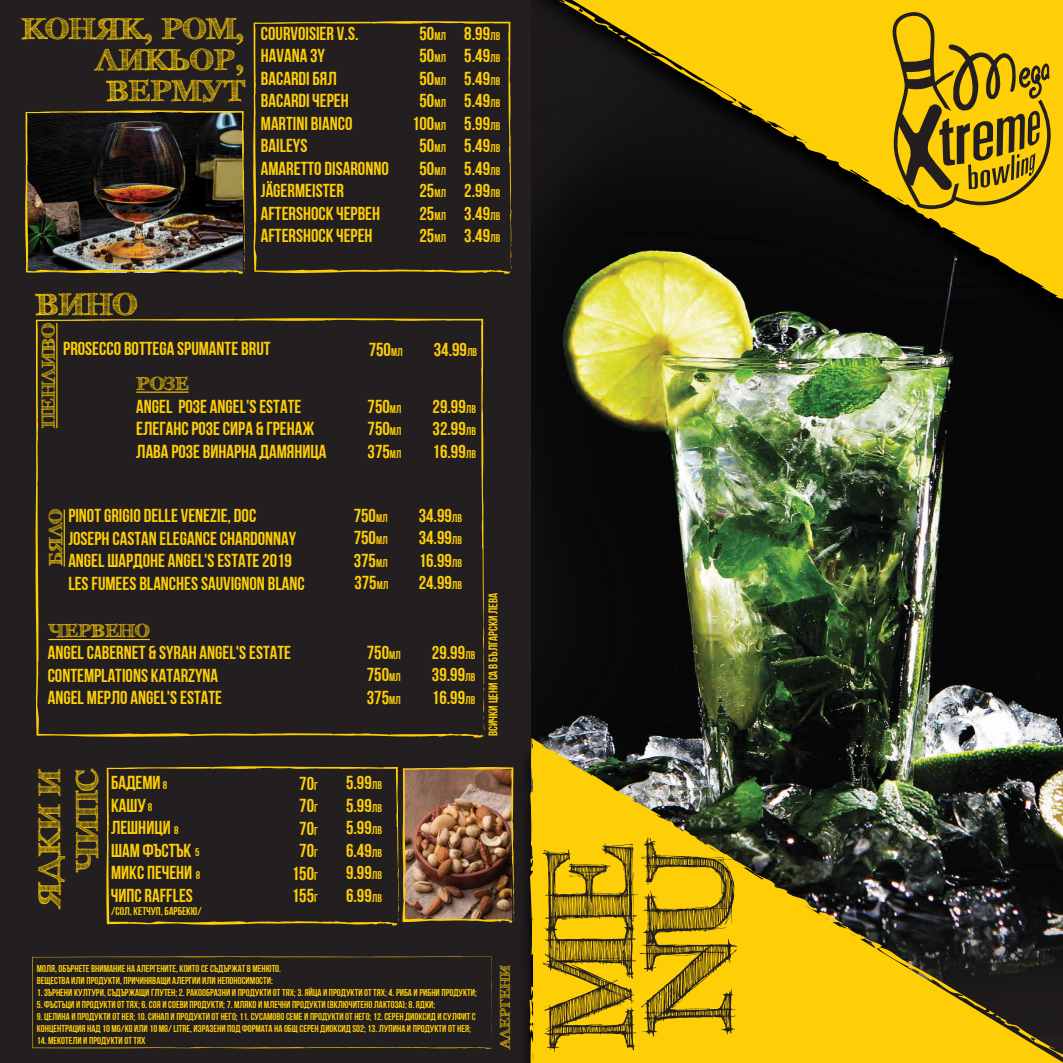
<style>
.page{position:relative;width:1063px;height:1063px;background:#231f20}
.page>*{position:absolute;margin:0;border:0;box-sizing:border-box;transform-origin:0 0}
.t1{font:700 121.38px/98.6px "HS Tusj Bg";color:#231f20}
.t2{font:700 31.25px "HS Tusj Bg";color:#fece07}
.t3{font:700 30px/31.2px "HS Tusj Bg";color:#fece07;text-align:right}
.t4{font:18.75px/22.5px "Bebas Neue Cyrillic";color:#fece07;text-align:justify}
.t5{font:700 18.75px "HS Tusj Bg";color:#fece07}
.t6{font:700 13.88px "HS Tusj Bg";color:#fece07}
.t7{font:12.5px "Bebas Neue Cyrillic";color:#fece07}
.t8{font:11.25px "Bebas Neue Cyrillic";color:#fece07}
.t9{font:10px/12px "Bebas Neue Cyrillic";color:#fece07}
.s1{font-size:11.25px}
</style>
<div class="page">
<img style="left:531px;top:344px;width:532px;height:389px">
<img style="left:531px;top:138px;width:532px;height:206px">
<svg style="left:572px;top:0;width:318px;height:298px;background:#615412"></svg>
<svg style="left:793px;top:136px;width:270px;height:175px;background:#4d3f07"></svg>
<svg style="left:537px;top:0;width:266px;height:138px"></svg>
<img style="left:526px;top:733px;width:537px;height:330px">
<img style="left:821px;top:740px;width:242px;height:44px">
<img style="left:531px;top:738px;width:290px;height:46px">
<img style="left:529px;top:784px;width:534px;height:279px">
<svg style="left:890px;top:0;width:173px;height:209px"></svg>
<svg style="left:253px;top:21px;width:259px;height:253px"></svg>
<svg style="left:35px;top:318px;width:450px;height:420px"></svg>
<hr style="left:56px;top:323px;width:1px;height:105px;background:#fece07">
<hr style="left:48px;top:639px;width:102px;height:1px;background:#fece07">
<hr style="left:64px;top:510px;width:1px;height:56px;background:#fece07">
<hr style="left:136px;top:392px;width:53px;height:1px;background:#fece07">
<img style="left:25px;top:110px;width:221px;height:164px">
<svg style="left:106px;top:766px;width:291px;height:160px"></svg>
<svg style="left:32px;top:956px;width:460px;height:93px"></svg>
<img style="left:397px;top:767px;width:118px;height:157px">
<h3 class="t3" style="left:22px;top:13px;width:225px">КОНЯК, РОМ,<br>ЛИКЬОР,<br>ВЕРМУТ</h3>
<p class="t4" style="left:261px;top:22px;width:129px;text-align:left">COURVOISIER V.S.<br>HAVANA 3Y<br>BACARDI БЯЛ<br>BACARDI ЧЕРЕН<br>MARTINI BIANCO<br>BAILEYS<br>AMARETTO DISARONNO<br>JÄGERMEISTER<br>AFTERSHOCK ЧЕРВЕН<br>AFTERSHOCK ЧЕРЕН</p>
<p class="t4" style="left:412px;top:22px;width:35px;text-align:center">50<span class="s1">МЛ<br></span>50<span class="s1">МЛ<br></span>50<span class="s1">МЛ<br></span>50<span class="s1">МЛ<br></span>100<span class="s1">МЛ<br></span>50<span class="s1">МЛ<br></span>50<span class="s1">МЛ<br></span>25<span class="s1">МЛ<br></span>25<span class="s1">МЛ<br></span>25<span class="s1">МЛ</span></p>
<p class="t4" style="left:464px;top:22px;width:37px">8.99<span class="s1">ЛВ </span>5.49<span class="s1">ЛВ </span>5.49<span class="s1">ЛВ </span>5.49<span class="s1">ЛВ </span>5.99<span class="s1">ЛВ </span>5.49<span class="s1">ЛВ </span>5.49<span class="s1">ЛВ </span>2.99<span class="s1">ЛВ </span>3.49<span class="s1">ЛВ </span>3.49<span class="s1">ЛВ</span></p>
<h2 class="t2" style="left:35px;top:286px;width:103px">ВИНО</h2>
<p class="t5" style="left:37px;top:428px;width:107px;rotate:-90deg">ПЕНЛИВО</p>
<p class="t4" style="left:63px;top:337px;width:209px">PROSECCO BOTTEGA SPUMANTE BRUT</p>
<p class="t4" style="left:369px;top:338px;width:35px">750<span class="s1">МЛ</span></p>
<p class="t4" style="left:434px;top:338px;width:45px">34.99<span class="s1">ЛВ</span></p>
<p class="t5" style="left:136px;top:372px;width:54px">РОЗЕ</p>
<p class="t4" style="left:136px;top:395px;width:192px;text-align:left">ANGEL РОЗЕ ANGEL'S ESTATE<br>ЕЛЕГАНС РОЗЕ СИРА &amp; ГРЕНАЖ<br>ЛАВА РОЗЕ ВИНАРНА ДАМЯНИЦА</p>
<p class="t4" style="left:368px;top:395px;width:35px">750<span class="s1">МЛ </span>750<span class="s1">МЛ </span>375<span class="s1">МЛ</span></p>
<p class="t4" style="left:433px;top:395px;width:45px">29.99<span class="s1">ЛВ </span>32.99<span class="s1">ЛВ </span>16.99<span class="s1">ЛВ</span></p>
<p class="t4" style="left:68px;top:504px;width:238px;text-align:left">PINOT GRIGIO DELLE VENEZIE, DOC<br>JOSEPH CASTAN ELEGANCE CHARDONNAY ANGEL ШАРДОНЕ ANGEL'S ESTATE 2019<br>LES FUMEES BLANCHES SAUVIGNON BLANC</p>
<p class="t5" style="left:44px;top:566px;width:59px;rotate:-90deg">БЯЛО</p>
<p class="t5" style="left:48px;top:620px;width:103px">ЧЕРВЕНО</p>
<p class="t4" style="left:48px;top:641px;width:245px;text-align:left">ANGEL CABERNET &amp; SYRAH ANGEL'S ESTATE<br>CONTEMPLATIONS KATARZYNA<br>ANGEL МЕРЛО ANGEL'S ESTATE</p>
<p class="t4" style="left:354px;top:504px;width:35px">750<span class="s1">МЛ </span>750<span class="s1">МЛ </span>375<span class="s1">МЛ</span></p>
<p class="t4" style="left:419px;top:504px;width:45px">34.99<span class="s1">ЛВ </span>34.99<span class="s1">ЛВ </span>16.99<span class="s1">ЛВ</span></p>
<p class="t4" style="left:354px;top:572px;width:35px">375<span class="s1">МЛ</span></p>
<p class="t4" style="left:419px;top:572px;width:45px">24.99<span class="s1">ЛВ</span></p>
<p class="t4" style="left:367px;top:641px;width:35px">750<span class="s1">МЛ </span>750<span class="s1">МЛ </span>375<span class="s1">МЛ</span></p>
<p class="t4" style="left:432px;top:641px;width:45px">29.99<span class="s1">ЛВ </span>39.99<span class="s1">ЛВ </span>16.99<span class="s1">ЛВ</span></p>
<h2 class="t2" style="left:31px;top:908px;width:140px;rotate:-90deg">ЯДКИ И</h2>
<h2 class="t2" style="left:68px;top:872px;width:105px;rotate:-90deg">ЧИПС</h2>
<p class="t4" style="left:292px;top:772px;width:28px;text-align:center">70<span class="s1">Г<br></span>70<span class="s1">Г<br></span>70<span class="s1">Г<br></span>70<span class="s1">Г<br></span>150<span class="s1">Г<br></span>155<span class="s1">Г</span></p>
<p class="t4" style="left:346px;top:771px;width:37px">5.99<span class="s1">ЛВ </span>5.99<span class="s1">ЛВ </span>5.99<span class="s1">ЛВ </span>6.49<span class="s1">ЛВ </span>9.99<span class="s1">ЛВ </span>6.99<span class="s1">ЛВ</span></p>
<p class="t4" style="left:111px;top:771px;width:83px;text-align:left">БАДЕМИ<br>КАШУ<br>ЛЕШНИЦИ<br>ШАМ ФЪСТЪК<br>МИКС ПЕЧЕНИ<br>ЧИПС RAFFLES</p>
<p class="t8" style="left:163px;top:779px;width:6px">8</p>
<p class="t8" style="left:148px;top:801px;width:6px">8</p>
<p class="t8" style="left:174px;top:824px;width:6px">8</p>
<p class="t8" style="left:195px;top:846px;width:6px">5</p>
<p class="t8" style="left:196px;top:869px;width:6px">8</p>
<p class="t8" style="left:111px;top:905px;width:92px">/СОЛ, КЕТЧУП, БАРБЕКЮ/</p>
<p class="t7" style="left:486px;top:736px;width:144px;rotate:-90deg">ВСИЧКИ ЦЕНИ СА В БЪЛГАРСКИ ЛЕВА</p>
<p class="t9" style="left:37px;top:962px;width:246px">МОЛЯ, ОБЪРНЕТЕ ВНИМАНИЕ НА АЛЕРГЕНИТЕ, КОИТО СЕ СЪДЪРЖАТ В МЕНЮТО.<br>ВЕЩЕСТВА ИЛИ ПРОДУКТИ, ПРИЧИНЯВАЩИ АЛЕРГИИ ИЛИ НЕПОНОСИМОСТИ:</p>
<p class="t9" style="left:37px;top:986px;width:442px">1. ЗЪРНЕНИ КУЛТУРИ, СЪДЪРЖАЩИ ГЛУТЕН; 2. РАКООБРАЗНИ И ПРОДУКТИ ОТ ТЯХ; 3. ЯЙЦА И ПРОДУКТИ ОТ ТЯХ; 4. РИБА И РИБНИ ПРОДУКТИ;</p>
<p class="t9" style="left:37px;top:998px;width:400px">5. ФЪСТЪЦИ И ПРОДУКТИ ОТ ТЯХ; 6. СОЯ И СОЕВИ ПРОДУКТИ; 7. МЛЯКО И МЛЕЧНИ ПРОДУКТИ (ВКЛЮЧИТЕНО ЛАКТОЗА); 8. ЯДКИ;</p>
<p class="t9" style="left:37px;top:1010px;width:441px">9. ЦЕЛИНА И ПРОДУКТИ ОТ НЕЯ; 10. СИНАП И ПРОДУКТИ ОТ НЕГО; 11. СУСАМОВО СЕМЕ И ПРОДУКТИ ОТ НЕГО; 12. СЕРЕН ДИОКСИД И СУЛФИТ С<br>КОНЦЕНТРАЦИЯ НАД 10 MG/KG ИЛИ 10 MG/ LITRE, ИЗРАЗЕНИ ПОД ФОРМАТА НА ОБЩ СЕРЕН ДИОКСИД SO2; 13. ЛУПИНА И ПРОДУКТИ ОТ НЕЯ;</p>
<p class="t9" style="left:37px;top:1034px;width:110px">14. МЕКОТЕЛИ И ПРОДУКТИ ОТ ТЯХ</p>
<p class="t6" style="left:497px;top:1049px;width:85px;rotate:-90deg">АЛЕРГЕНИ</p>
<h1 class="t1" style="left:542px;top:1048px;width:221px;rotate:-90deg">ME<br>NU</h1>
</div>
